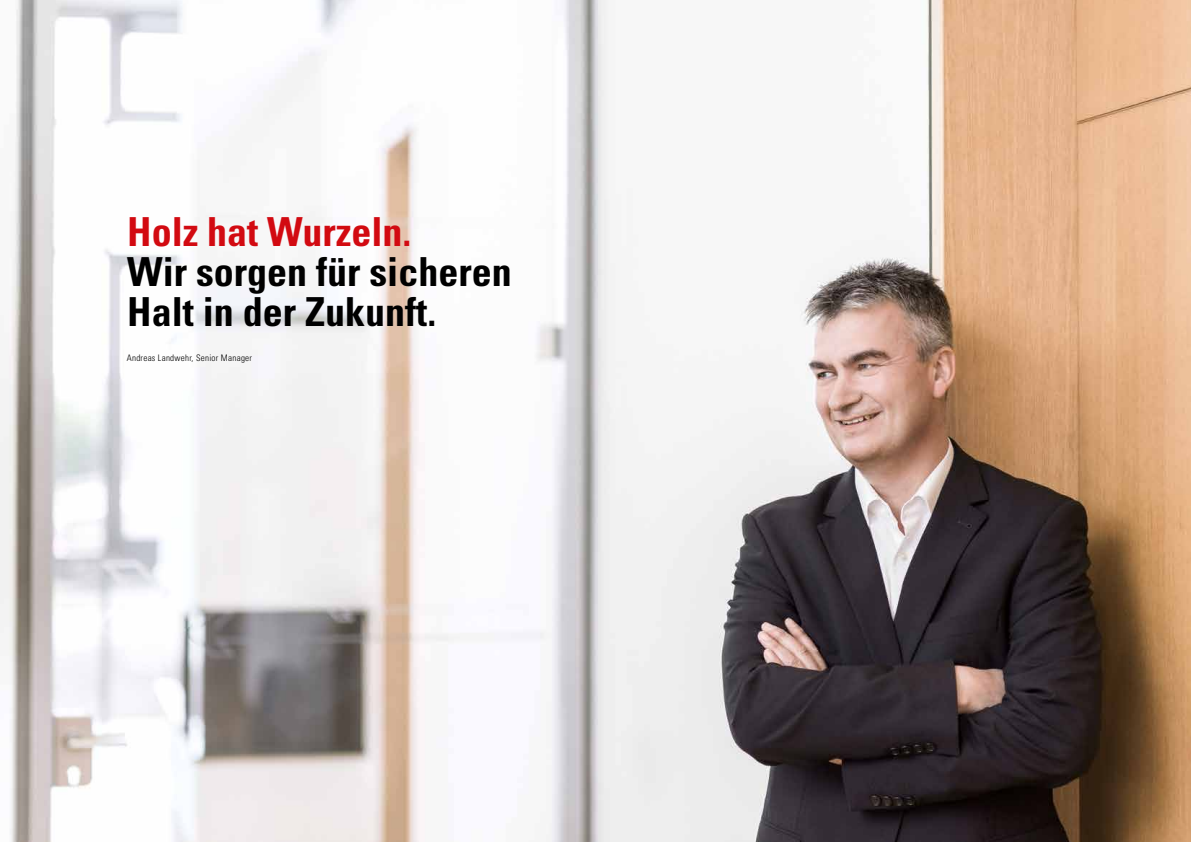
<style>
.page{position:relative;width:1191px;height:842px;background:#fff}
.page>*{position:absolute;margin:0;border:0;box-sizing:border-box;transform-origin:0 0}
.t1{font:700 condensed 40px/40px "Univers LT Pro";color:#000}
.t2{font:700 condensed 40px "Univers LT Pro";color:#d20a11}
.t3{font:300 condensed 9px "Univers LT Pro";letter-spacing:.03em;color:#000}
</style>
<div class="page">
<img style="left:0;top:0;width:1191px;height:842px">
<p class="t2" style="left:127px;top:207px;width:286px">Holz hat Wurzeln.</p>
<p class="t1" style="left:127px;top:251px;width:386px">Wir sorgen für sicheren<br>Halt in der Zukunft.</p>
<p class="t3" style="left:127px;top:351px;width:127px">Andreas Landwehr, Senior Manager</p>
</div>
